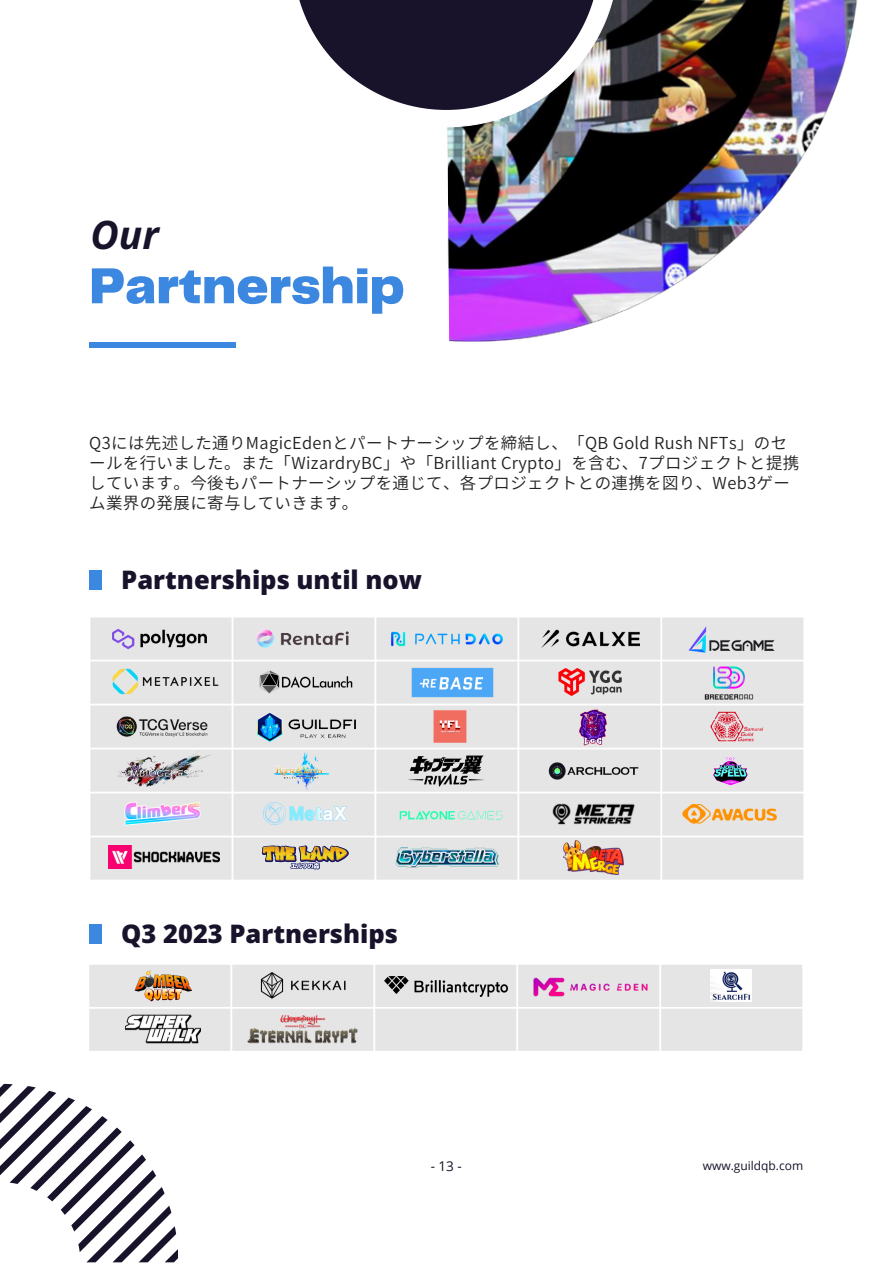
<style>
.page{position:relative;width:893px;height:1264px;background:#fff}
.page>*{position:absolute;margin:0;border:0;box-sizing:border-box;transform-origin:0 0}
.t1{font:900 52.5px "Telegraf";color:#3c87df}
.t2{font:italic 700 39px "Open Sans";color:#18122b}
.t3{font:800 25.5px "Open Sans";color:#18122b}
.t4{font:16.5px/20.2px "Gen Shin Gothic";letter-spacing:.02em;color:#222}
.t5{font:13.5px "Open Sans";color:#18122b}
.t6{font:12px "Open Sans";color:#18122b}
</style>
<div class="page">
<img style="left:446px;top:0;width:412px;height:342px">
<svg style="left:299px;top:0;width:300px;height:109px"></svg>
<svg style="left:0;top:1083px;width:178px;height:179px"></svg>
<div style="left:89px;top:569px;width:12px;height:20px;background:#3c87df"></div>
<div style="left:89px;top:923px;width:12px;height:20px;background:#3c87df"></div>
<svg style="left:90px;top:617px;width:713px;height:262px;background:#e8e7e8"></svg>
<img style="left:113px;top:623px;width:93px;height:31px">
<img style="left:541px;top:622px;width:98px;height:33px">
<img style="left:391px;top:620px;width:111px;height:37px">
<img style="left:254px;top:622px;width:97px;height:33px">
<img style="left:256px;top:665px;width:99px;height:33px">
<img style="left:677px;top:621px;width:108px;height:36px">
<img style="left:99px;top:659px;width:132px;height:44px">
<img style="left:399px;top:664px;width:108px;height:36px">
<img style="left:702px;top:666px;width:56px;height:33px">
<img style="left:257px;top:710px;width:98px;height:33px">
<img style="left:271px;top:751px;width:65px;height:39px">
<img style="left:570px;top:709px;width:43px;height:36px">
<img style="left:704px;top:708px;width:66px;height:36px">
<img style="left:429px;top:710px;width:44px;height:33px">
<img style="left:541px;top:665px;width:97px;height:33px">
<img style="left:396px;top:754px;width:99px;height:33px">
<img style="left:104px;top:707px;width:115px;height:38px">
<img style="left:100px;top:750px;width:119px;height:40px">
<img style="left:541px;top:753px;width:104px;height:35px">
<img style="left:704px;top:752px;width:54px;height:37px">
<img style="left:116px;top:798px;width:92px;height:30px">
<img style="left:263px;top:802px;width:84px;height:22px">
<img style="left:396px;top:803px;width:110px;height:21px">
<img style="left:681px;top:801px;width:97px;height:25px">
<img style="left:551px;top:802px;width:84px;height:24px">
<img style="left:108px;top:845px;width:111px;height:23px">
<img style="left:260px;top:844px;width:89px;height:26px">
<img style="left:563px;top:840px;width:60px;height:34px">
<img style="left:395px;top:847px;width:103px;height:20px">
<div style="left:89px;top:965px;width:713px;height:85px;background:#e6e5e6"></div>
<div style="left:89px;top:342px;width:146px;height:6px;background:#3c87df"></div>
<img style="left:132px;top:969px;width:59px;height:32px">
<img style="left:258px;top:971px;width:90px;height:29px">
<img style="left:384px;top:977px;width:123px;height:19px">
<img style="left:532px;top:977px;width:115px;height:20px">
<img style="left:710px;top:969px;width:41px;height:32px">
<img style="left:125px;top:1014px;width:76px;height:30px">
<img style="left:247px;top:1014px;width:110px;height:29px">
<p class="t2" style="left:90px;top:207px;width:70px">Our</p>
<p class="t1" style="left:89px;top:263px;width:317px">Partnership</p>
<p class="t4" style="left:89px;top:432px;width:711px">Q3には先述した通りMagicEdenとパートナーシップを締結し、「QB Gold Rush NFTs」のセールを行いました。また「WizardryBC」や「Brilliant Crypto」を含む、7プロジェクトと提携しています。今後もパートナーシップを通じて、各プロジェクトとの連携を図り、Web3ゲーム業界の発展に寄与していきます。</p>
<p class="t3" style="left:121px;top:561px;width:302px">Partnerships until now</p>
<p class="t3" style="left:121px;top:915px;width:278px">Q3 2023 Partnerships</p>
<p class="t5" style="left:431px;top:1156px;width:33px">- 13 -</p>
<p class="t6" style="left:702px;top:1157px;width:102px">www.guildqb.com</p>
</div>
